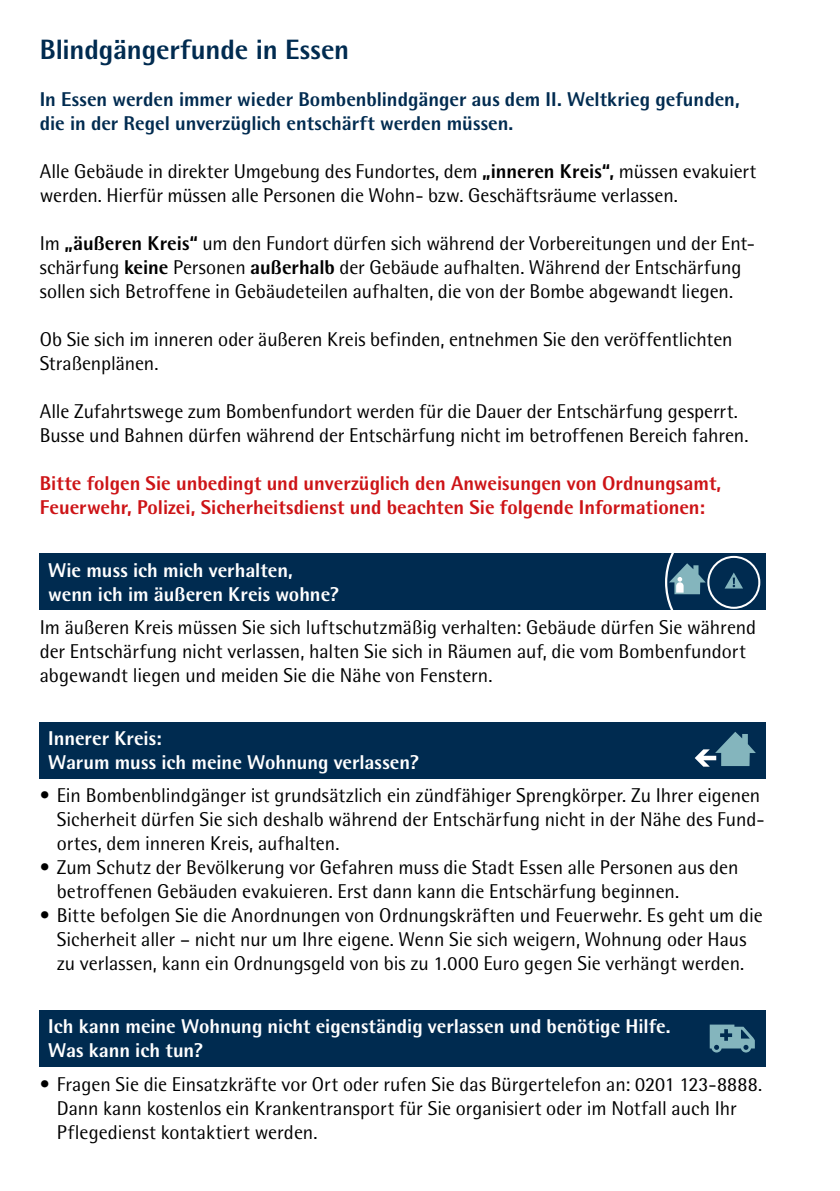
<style>
.page{position:relative;width:840px;height:1191px;background:#fff}
.page>*{position:absolute;margin:0;border:0;box-sizing:border-box;transform-origin:0 0}
.t1{font:800 28px "Rotis Semi Sans";letter-spacing:-.005em;color:#002b50}
.t2{font:20px/24px "Rotis Semi Sans";color:#000}
.t3{font:800 20px/24px "Rotis Semi Sans";color:#fff}
.t4{font:800 20px/24px "Rotis Semi Sans";color:#cd1316}
.t5{font:800 20px/24px "Rotis Semi Sans";color:#002b50}
.s1{font-weight:800}
</style>
<div class="page">
<div style="left:40px;top:553px;width:725px;height:57px;background:#002b50"></div>
<svg style="left:665px;top:553px;width:96px;height:57px"></svg>
<div style="left:40px;top:721px;width:725px;height:57px;background:#002b50"></div>
<svg style="left:694px;top:732px;width:61px;height:34px"></svg>
<div style="left:40px;top:1009px;width:725px;height:57px;background:#002b50"></div>
<svg style="left:709px;top:1024px;width:45px;height:28px"></svg>
<h1 class="t1" style="left:40px;top:31px;width:311px">Blindgängerfunde in Essen</h1>
<p class="t5" style="left:40px;top:87px;width:701px">In Essen werden immer wieder Bombenblindgänger aus dem II. Weltkrieg gefunden, die in der Regel unverzüglich entschärft werden müssen.</p>
<p class="t2" style="left:40px;top:159px;width:717px">Alle Gebäude in direkter Umgebung des Fundortes, dem <span class="s1">„inneren Kreis“,</span> müssen evakuiert werden. Hierfür müssen alle Personen die Wohn- bzw. Geschäftsräume verlassen.</p>
<p class="t2" style="left:40px;top:231px;width:716px">Im <span class="s1">„äußeren Kreis“</span> um den Fundort dürfen sich während der Vorbereitungen und der Ent&shy;schärfung <span class="s1">keine</span> Personen <span class="s1">außerhalb</span> der Gebäude aufhalten. Während der Entschärfung sollen sich Betroffene in Gebäudeteilen aufhalten, die von der Bombe abgewandt liegen.</p>
<p class="t2" style="left:40px;top:327px;width:694px">Ob Sie sich im inneren oder äußeren Kreis befinden, entnehmen Sie den veröffentlichten<br>Straßenplänen.</p>
<p class="t2" style="left:40px;top:399px;width:709px">Alle Zufahrtswege zum Bombenfundort werden für die Dauer der Entschärfung gesperrt.<br>Busse und Bahnen dürfen während der Entschärfung nicht im betroffenen Bereich fahren.</p>
<p class="t4" style="left:40px;top:471px;width:682px">Bitte folgen Sie unbedingt und unverzüglich den Anweisungen von Ordnungsamt,<br>Feuerwehr, Polizei, Sicherheitsdienst und beachten Sie folgende Informationen:</p>
<p class="t3" style="left:48px;top:557px;width:292px">Wie muss ich mich verhalten, wenn ich im äußeren Kreis wohne?</p>
<p class="t2" style="left:40px;top:615px;width:717px">Im äußeren Kreis müssen Sie sich luftschutzmäßig verhalten: Gebäude dürfen Sie während der Entschärfung nicht verlassen, halten Sie sich in Räumen auf, die vom Bombenfundort abgewandt liegen und meiden Sie die Nähe von Fenstern.</p>
<p class="t3" style="left:48px;top:725px;width:371px">Innerer Kreis:<br>Warum muss ich meine Wohnung verlassen?</p>
<p class="t2" style="left:57px;top:783px;width:709px;text-indent:-17px">• Ein Bombenblindgänger ist grundsätzlich ein zündfähiger Sprengkörper. Zu Ihrer eigenen<br>Sicherheit dürfen Sie sich deshalb während der Entschärfung nicht in der Nähe des Fund&shy;ortes, dem inneren Kreis, aufhalten.</p>
<p class="t2" style="left:57px;top:855px;width:683px;text-indent:-17px">• Zum Schutz der Bevölkerung vor Gefahren muss die Stadt Essen alle Personen aus den betroffenen Gebäuden evakuieren. Erst dann kann die Entschärfung beginnen.</p>
<p class="t2" style="left:40px;top:903px;width:724px;text-align:center">• Bitte befolgen Sie die Anordnungen von Ordnungskräften und Feuerwehr. Es geht um die<br>Sicherheit aller – nicht nur um Ihre eigene. Wenn Sie sich weigern, Wohnung oder Haus<br>zu verlassen, kann ein Ordnungsgeld von bis zu 1.000 Euro gegen Sie verhängt werden.</p>
<p class="t3" style="left:48px;top:1013px;width:623px">Ich kann meine Wohnung nicht eigenständig verlassen und benötige Hilfe.<br>Was kann ich tun?</p>
<p class="t2" style="left:57px;top:1071px;width:706px;text-indent:-17px">• Fragen Sie die Einsatzkräfte vor Ort oder rufen Sie das Bürgertelefon an: 0201 123-8888.<br>Dann kann kostenlos ein Krankentransport für Sie organisiert oder im Notfall auch Ihr<br>Pflegedienst kontaktiert werden.</p>
</div>
